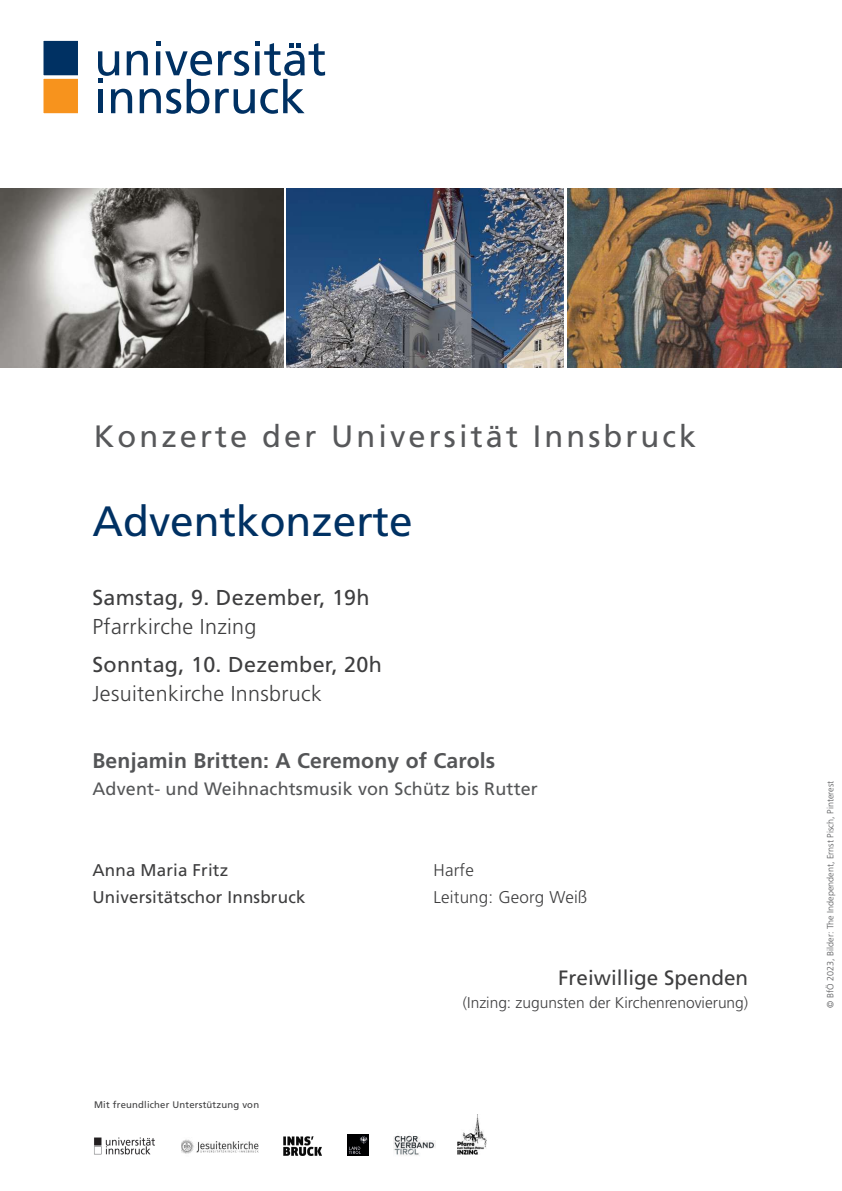
<style>
.page{position:relative;width:842px;height:1191px;background:#fff}
.page>*{position:absolute;margin:0;border:0;box-sizing:border-box;transform-origin:0 0}
.t1{font:42.4px "Frutiger LT Pro";color:#003163}
.t2{font:30.9px "Frutiger LT Pro";letter-spacing:.1em;color:#57585a}
.t3{font:21.5px "Frutiger LT Pro";letter-spacing:.015em;color:#3e3e3f}
.t4{font:300 21.5px "Frutiger LT Pro";letter-spacing:.015em;color:#3e3e3f}
.t5{font:700 21.2px "Frutiger LT Pro";letter-spacing:.01em;color:#545557}
.t6{font:20.7px "Frutiger LT Pro";color:#3e3e3f}
.t7{font:17.9px "Frutiger LT Pro";letter-spacing:.01em;color:#545557}
.t8{font:17px "Frutiger LT Pro";letter-spacing:.01em;color:#3e3e3f}
.t9{font:300 17px "Frutiger LT Pro";letter-spacing:.01em;color:#3e3e3f}
.t10{font:300 15.5px "Frutiger LT Pro";color:#3e3e3f}
.t11{font:9.5px "Frutiger LT Pro";letter-spacing:.02em;color:#3e3e3f}
.t12{font:300 9px "Frutiger LT Pro";color:#57585a}
</style>
<div class="page">
<svg style="left:43px;top:40px;width:35px;height:74px;background:#866f50"></svg>
<svg style="left:98px;top:41px;width:227px;height:73px"></svg>
<img style="left:567px;top:189px;width:275px;height:178px">
<img style="left:0;top:189px;width:283px;height:178px">
<img style="left:287px;top:189px;width:277px;height:178px">
<img style="left:284px;top:1136px;width:37px;height:19px">
<img style="left:347px;top:1134px;width:21px;height:21px">
<img style="left:394px;top:1135px;width:42px;height:21px">
<img style="left:94px;top:1137px;width:61px;height:18px">
<img style="left:181px;top:1139px;width:77px;height:15px">
<img style="left:457px;top:1114px;width:30px;height:40px">
<h2 class="t2" style="left:94px;top:418px;width:604px">Konzerte der Universität Innsbruck</h2>
<h1 class="t1" style="left:92px;top:496px;width:322px">Adventkonzerte</h1>
<h3 class="t3" style="left:92px;top:585px;width:279px">Samstag, 9. Dezember, 19h</h3>
<h3 class="t4" style="left:92px;top:613px;width:166px">Pfarrkirche Inzing</h3>
<h3 class="t3" style="left:92px;top:652px;width:291px">Sonntag, 10. Dezember, 20h</h3>
<h3 class="t4" style="left:92px;top:681px;width:231px">Jesuitenkirche Innsbruck</h3>
<h3 class="t5" style="left:92px;top:747px;width:404px">Benjamin Britten: A Ceremony of Carols</h3>
<h3 class="t7" style="left:92px;top:778px;width:447px">Advent- und Weihnachtsmusik von Schütz bis Rutter</h3>
<h3 class="t8" style="left:92px;top:860px;width:137px">Anna Maria Fritz</h3>
<h3 class="t9" style="left:433px;top:860px;width:42px">Harfe</h3>
<h3 class="t8" style="left:92px;top:887px;width:214px">Universitätschor Innsbruck</h3>
<h3 class="t9" style="left:433px;top:887px;width:155px">Leitung: Georg Weiß</h3>
<p class="t11" style="left:94px;top:1099px;width:167px">Mit freundlicher Unterstützung von</p>
<h3 class="t6" style="left:558px;top:965px;width:191px">Freiwillige Spenden</h3>
<h3 class="t10" style="left:463px;top:993px;width:287px">(Inzing: zugunsten der Kirchenrenovierung)</h3>
<p class="t12" style="left:825px;top:1007px;width:228px;rotate:-90deg">© BfÖ 2023, Bilder: The Independent, Ernst Pisch, Pinterest</p>
</div>
